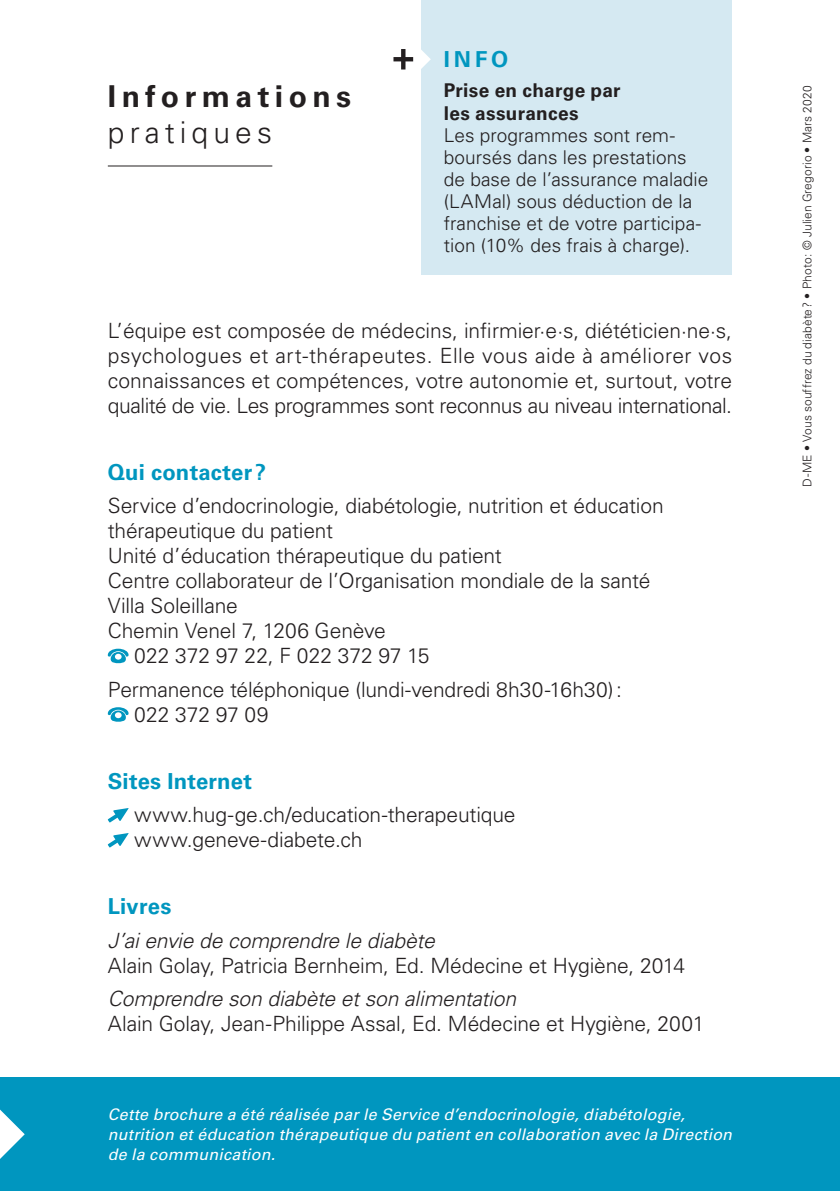
<style>
.page{position:relative;width:840px;height:1191px;background:#fff}
.page>*{position:absolute;margin:0;border:0;box-sizing:border-box;transform-origin:0 0}
.t1{font:700 30px "Univers LT Std";letter-spacing:.18em;color:#231f20}
.t2{font:300 30px "Univers LT Std";letter-spacing:.17em;color:#231f20}
.t3{font:700 22px "Univers LT Std";letter-spacing:.01em;color:#0096bf}
.t4{font:300 21px/25px "Univers LT Std";letter-spacing:-.01em;color:#231f20}
.t5{font:italic 300 21px "Univers LT Std";letter-spacing:-.005em;color:#231f20}
.t6{font:300 19px/22px "Univers LT Std";color:#231f20}
.t7{font:700 19px/22px "Univers LT Std";letter-spacing:.015em;color:#231f20}
.t8{font:italic 16px/20px "Univers LT Std";letter-spacing:.015em;color:#fff}
.t9{font:300 12px "Univers LT Std";letter-spacing:.01em;color:#231f20}
</style>
<div class="page">
<svg style="left:108px;top:648px;width:20px;height:15px"></svg>
<svg style="left:108px;top:707px;width:20px;height:14px"></svg>
<svg style="left:108px;top:808px;width:21px;height:14px"></svg>
<svg style="left:108px;top:833px;width:21px;height:14px"></svg>
<hr style="left:108px;top:165px;width:164px;height:1px;background:#231f20">
<div style="left:0;top:1077px;width:839px;height:114px;background:#0096bf"></div>
<svg style="left:0;top:1109px;width:25px;height:50px"></svg>
<div style="left:421px;top:0;width:309px;height:274px;background:#d5e9f2"></div>
<svg style="left:393px;top:49px;width:37px;height:20px"></svg>
<h1 class="t1" style="left:108px;top:79px;width:245px">Informations</h1>
<h1 class="t2" style="left:108px;top:114px;width:166px">pratiques</h1>
<p class="t3" style="left:443px;top:46px;width:66px">INFO</p>
<p class="t7" style="left:443px;top:80px;width:178px">Prise en charge par les assurances</p>
<p class="t6" style="left:443px;top:124px;width:266px">Les programmes sont rem&shy;boursés dans les prestations de base de l’assurance maladie (LAMal) sous déduction de la franchise et de votre participa&shy;tion (10% des frais à charge).</p>
<p class="t4" style="left:108px;top:317px;width:625px;text-align:justify">L’équipe est composée de médecins, infirmier·e·s, diététicien·ne·s, psychologues et art-thérapeutes. Elle vous aide à améliorer vos connaissances et compétences, votre autonomie et, surtout, votre qualité de vie. Les programmes sont reconnus au niveau international.</p>
<p class="t3" style="left:108px;top:459px;width:160px">Qui contacter ?</p>
<p class="t4" style="left:108px;top:493px;width:557px">Service d’endocrinologie, diabétologie, nutrition et éducation</p>
<p class="t4" style="left:108px;top:518px;width:226px">thérapeutique du patient</p>
<p class="t4" style="left:108px;top:543px;width:395px">Unité d’éducation thérapeutique du patient</p>
<p class="t4" style="left:108px;top:568px;width:544px">Centre collaborateur de l’Organisation mondiale de la santé</p>
<p class="t4" style="left:108px;top:593px;width:131px">Villa Soleillane</p>
<p class="t4" style="left:108px;top:618px;width:279px">Chemin Venel 7, 1206 Genève</p>
<p class="t4" style="left:134px;top:643px;width:296px">022 372 97 22, F 022 372 97 15</p>
<p class="t4" style="left:134px;top:676px;width:489px;text-indent:-26px">Permanence téléphonique (lundi-vendredi 8h30-16h30):<br>022 372 97 09</p>
<p class="t3" style="left:108px;top:768px;width:146px">Sites Internet</p>
<p class="t4" style="left:134px;top:802px;width:383px">www.hug-ge.ch/education-therapeutique www.geneve-diabete.ch</p>
<p class="t3" style="left:108px;top:893px;width:65px">Livres</p>
<p class="t5" style="left:108px;top:927px;width:328px">J’ai envie de comprendre le diabète</p>
<p class="t4" style="left:108px;top:953px;width:578px">Alain Golay, Patricia Bernheim, Ed. Médecine et Hygiène, 2014</p>
<p class="t5" style="left:108px;top:986px;width:409px">Comprendre son diabète et son alimentation</p>
<p class="t4" style="left:108px;top:1011px;width:597px">Alain Golay, Jean-Philippe Assal, Ed. Médecine et Hygiène, 2001</p>
<p class="t8" style="left:108px;top:1104px;width:625px">Cette brochure a été réalisée par le Service d’endocrinologie, diabétologie, nutrition et éducation thérapeutique du patient en collaboration avec la Direction de la communication.</p>
<p class="t9" style="left:799px;top:486px;width:403px;rotate:-90deg">D-ME • Vous souffrez du diabète? • Photo: © Julien Gregorio • Mars 2020</p>
</div>
